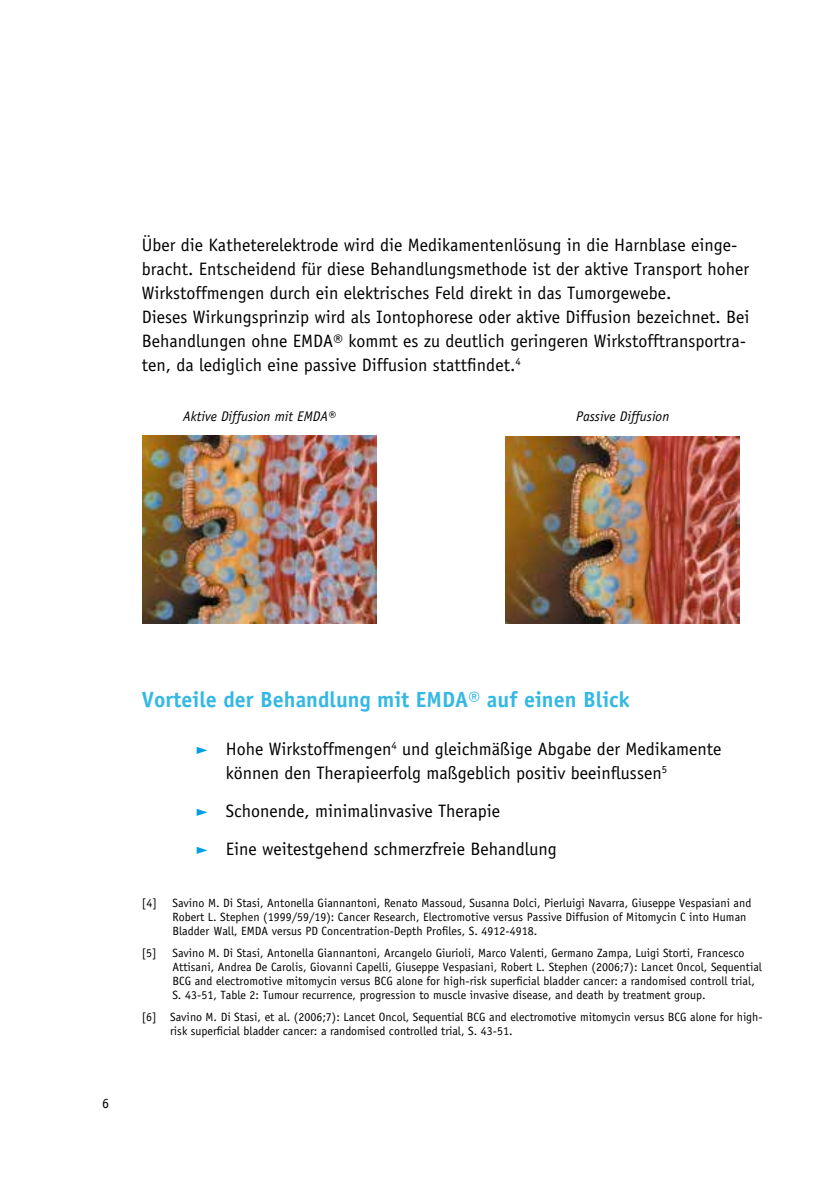
<style>
.page{position:relative;width:840px;height:1191px;background:#fff}
.page>*{position:absolute;margin:0;border:0;box-sizing:border-box;transform-origin:0 0}
.t1{font:700 22px "Officina Sans Std";color:#35b8e4}
.t2{font:18px/24px "Officina Sans Std";color:#000}
.t3{font:italic 14px "Officina Sans Std";color:#000}
.t4{font:14px "Officina Sans Std";color:#000}
.t5{font:12px/14px "Officina Sans Std";color:#000}
.s1{font-family:"Menlo";color:#009fe3}
</style>
<div class="page">
<img style="left:505px;top:436px;width:233px;height:187px">
<img style="left:143px;top:436px;width:233px;height:187px">
<p class="t2" style="left:142px;top:233px;width:609px">Über die Katheterelektrode wird die Medikamentenlösung in die Harnblase einge&shy;bracht. Entscheidend für diese Behandlungsmethode ist der aktive Transport hoher Wirkstoffmengen durch ein elektrisches Feld direkt in das Tumorgewebe.<br>Dieses Wirkungsprinzip wird als Iontophorese oder aktive Diffusion bezeichnet. Bei Behandlungen ohne EMDA® kommt es zu deutlich geringeren Wirkstofftransportra&shy;ten, da lediglich eine passive Diffusion stattfindet.<sup>4</sup></p>
<p class="t3" style="left:183px;top:408px;width:154px">Aktive Diffusion mit EMDA®</p>
<p class="t3" style="left:575px;top:408px;width:95px">Passive Diffusion</p>
<p class="t4" style="left:102px;top:1094px;width:8px">6</p>
<h1 class="t1" style="left:142px;top:686px;width:489px">Vorteile der Behandlung mit EMDA® auf einen Blick</h1>
<h2 class="t2" style="left:226px;top:737px;width:497px;text-indent:-29px"><span class="s1">►</span> Hohe Wirkstoffmengen<sup>4</sup> und gleichmäßige Abgabe der Medikamente können den Therapieerfolg maßgeblich positiv beeinflussen<sup>5</sup></h2>
<h2 class="t2" style="left:197px;top:792px;width:361px;line-height:38px"><span class="s1">►</span> Schonende, minimalinvasive Therapie<br><span class="s1">►</span> Eine weitestgehend schmerzfreie Behandlung</h2>
<p class="t5" style="left:142px;top:896px;width:16px">[4]</p>
<p class="t5" style="left:172px;top:896px;width:580px">Savino M. Di Stasi, Antonella Giannantoni, Renato Massoud, Susanna Dolci, Pierluigi Navarra, Giuseppe Vespasiani and<br>Robert L. Stephen (1999/59/19): Cancer Research, Electromotive versus Passive Diffusion of Mitomycin C into Human<br>Bladder Wall, EMDA versus PD Concentration-Depth Profiles, S. 4912-4918.</p>
<p class="t5" style="left:142px;top:946px;width:16px">[5]</p>
<p class="t5" style="left:172px;top:946px;width:590px">Savino M. Di Stasi, Antonella Giannantoni, Arcangelo Giurioli, Marco Valenti, Germano Zampa, Luigi Storti, Francesco Attisani, Andrea De Carolis, Giovanni Capelli, Giuseppe Vespasiani, Robert L. Stephen (2006;7): Lancet Oncol, Sequential BCG and electromotive mitomycin versus BCG alone for high-risk superficial bladder cancer: a randomised controll trial, S. 43-51, Table 2: Tumour recurrence, progression to muscle invasive disease, and death by treatment group.</p>
<p class="t5" style="left:170px;top:1010px;width:593px;text-indent:-28px">[6] Savino M. Di Stasi, et al. (2006;7): Lancet Oncol, Sequential BCG and electromotive mitomycin versus BCG alone for high&shy;risk superficial bladder cancer: a randomised controlled trial, S. 43-51.</p>
</div>
